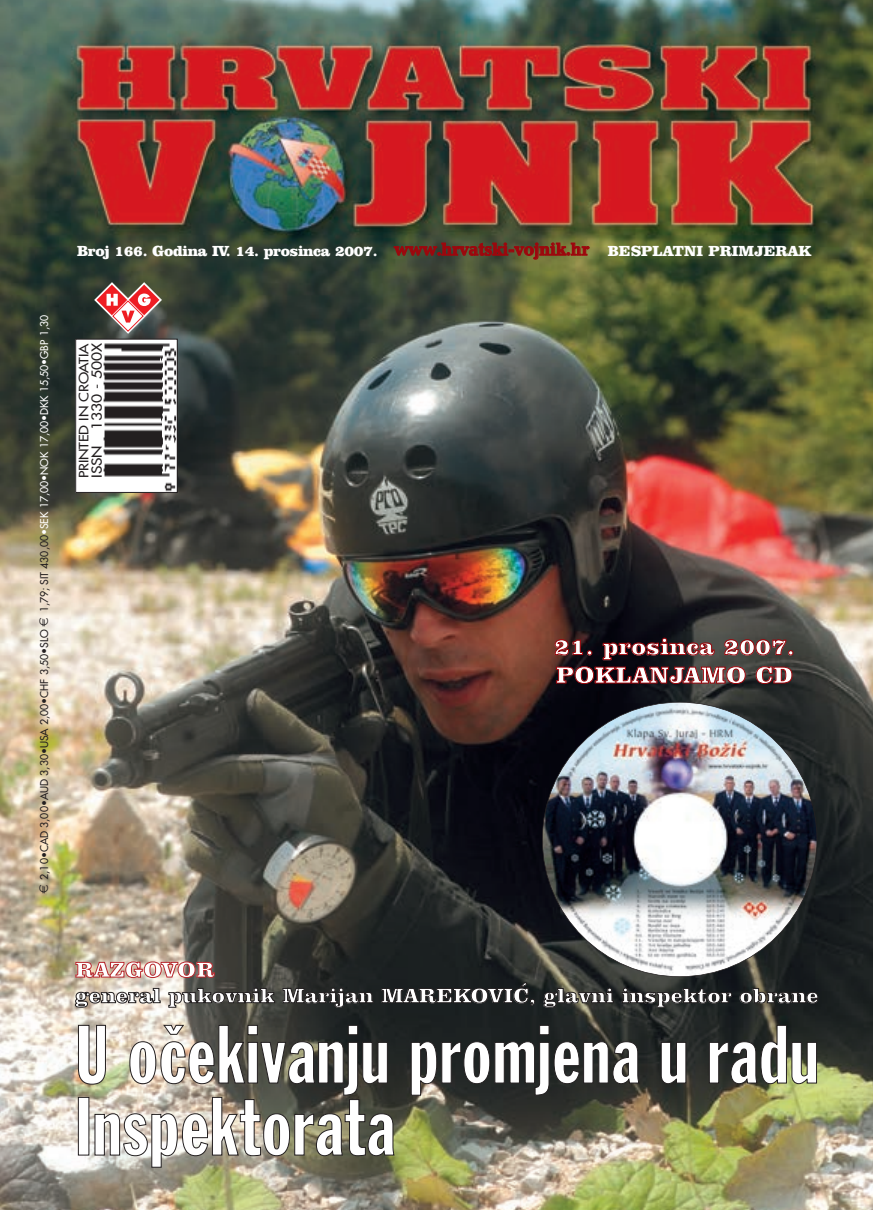
<style>
.page{position:relative;width:873px;height:1210px;background:#fff}
.page>*{position:absolute;margin:0;border:0;box-sizing:border-box;transform-origin:0 0}
.t1{font:extra-condensed 81px/72px "Franklin Gothic";letter-spacing:.01em;color:#fff}
.t2{font:900 28.5px/28.5px "Clarendon";letter-spacing:.015em;color:#fff}
.t3{font:900 26.25px "Clarendon";letter-spacing:.015em;color:#fff}
.t4{font:900 25.5px "Clarendon";letter-spacing:.005em;color:#fff}
.t5{font:900 18px "Clarendon";letter-spacing:-.02em;color:#fff}
.t6{font:13.5px "Futura Roman";color:#231f20;scale:1.16 1}
.t7{font:12.6px "Futura Roman";letter-spacing:-.01em;color:#231f20;scale:1.16 1}
.t8{font:10.5px "Futura Roman";color:#231f20}
.s1{font-family:"Charcoal CR";font-size:13.5px}
.s2{color:#fff}
.s3{font-family:"Candida BT";font-weight:700;color:#9d070d}
</style>
<div class="page">
<img style="left:0;top:0;width:872px;height:1209px">
<p class="t8" style="left:39px;top:893px;width:579px;rotate:-90deg"><span class="s1">€</span> 2,10•CAD 3,00•AUD 3,30•USA 2,00•CHF 3,50•SLO <span class="s1">€</span> 1,79; SIT 430,00<span class="s2">•SEK 17,00•NOK 17,00•DKK 15,50•GBP 1,30</span></p>
<h3 class="t5" style="left:77px;top:239px;width:735px">Broj 166. Godina IV. 14. prosinca 2007. <span class="s3">www.h rv a tski-v o jnik.h r</span> BESPLATNI PRIMJERAK</h3>
<p class="t7" style="left:78px;top:478px;width:117px;rotate:-90deg">PRINTED IN CROATIA</p>
<p class="t6" style="left:90px;top:478px;width:118px;rotate:-90deg">ISSN 1330 - 500X</p>
<h2 class="t2" style="left:554px;top:630px;width:242px">21. prosinca 2007.<br>POKLANJAMO CD</h2>
<h3 class="t3" style="left:75px;top:952px;width:140px">RAZGOVOR</h3>
<h3 class="t4" style="left:75px;top:979px;width:744px">general pukovnik Marijan MAREKOVIΔ, glavni inspektor obrane</h3>
<h1 class="t1" style="left:75px;top:1024px;width:744px">U oËekivanju promjena u radu<br>Inspektorata</h1>
</div>
